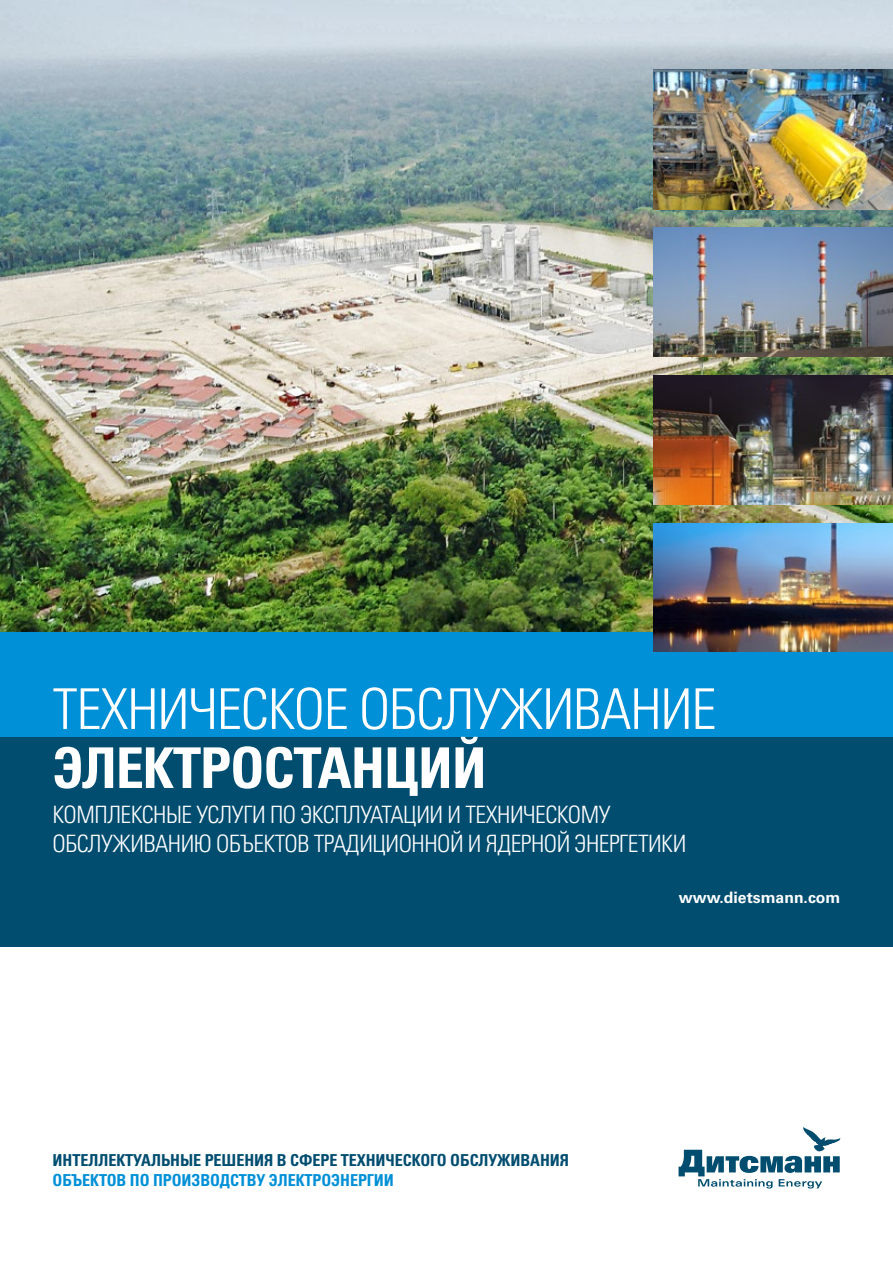
<style>
.page{position:relative;width:893px;height:1263px;background:#fff}
.page>*{position:absolute;margin:0;border:0;box-sizing:border-box;transform-origin:0 0}
.t1{font:56.25px "Univers LTCYR 47 Light Cond";letter-spacing:-.02em;color:#fff}
.t2{font:56.25px "Univers LTCYR 67 Bold Cond";letter-spacing:-.02em;color:#fff}
.t3{font:23.85px/28px "Univers LTCYR 47 Light Cond";letter-spacing:-.02em;color:#fff}
.t4{font:16.5px "Univers LTCYR 67 Bold Cond";letter-spacing:-.005em;color:#004d70}
.t5{font:16.5px "Univers LTCYR 67 Bold Cond";letter-spacing:-.005em;color:#0090d7}
.t6{font:700 15.75px "Univers LT Std";color:#fff}
</style>
<div class="page">
<div style="left:0;top:736px;width:893px;height:211px;background:#004d70"></div>
<div style="left:0;top:631px;width:893px;height:106px;background:#0090d7"></div>
<img style="left:0;top:0;width:893px;height:631px">
<svg style="left:679px;top:1127px;width:162px;height:61px"></svg>
<img style="left:654px;top:70px;width:239px;height:139px">
<img style="left:653px;top:227px;width:240px;height:129px">
<img style="left:654px;top:375px;width:239px;height:129px">
<img style="left:654px;top:523px;width:239px;height:129px">
<h1 class="t1" style="left:53px;top:671px;width:665px">ТЕХНИЧЕСКОЕ ОБСЛУЖИВАНИЕ</h1>
<h1 class="t2" style="left:53px;top:733px;width:436px">ЭЛЕКТРОСТАНЦИЙ</h1>
<p class="t3" style="left:53px;top:800px;width:635px">КОМПЛЕКСНЫЕ УСЛУГИ ПО ЭКСПЛУАТАЦИИ И ТЕХНИЧЕСКОМУ<br>ОБСЛУЖИВАНИЮ ОБЪЕКТОВ ТРАДИЦИОННОЙ И ЯДЕРНОЙ ЭНЕРГЕТИКИ</p>
<p class="t4" style="left:53px;top:1150px;width:518px">ИНТЕЛЛЕКТУАЛЬНЫЕ РЕШЕНИЯ В СФЕРЕ ТЕХНИЧЕСКОГО ОБСЛУЖИВАНИЯ</p>
<p class="t5" style="left:53px;top:1170px;width:343px">ОБЪЕКТОВ ПО ПРОИЗВОДСТВУ ЭЛЕКТРОЭНЕРГИИ</p>
<p class="t6" style="left:679px;top:888px;width:163px">www.dietsmann.com</p>
</div>
